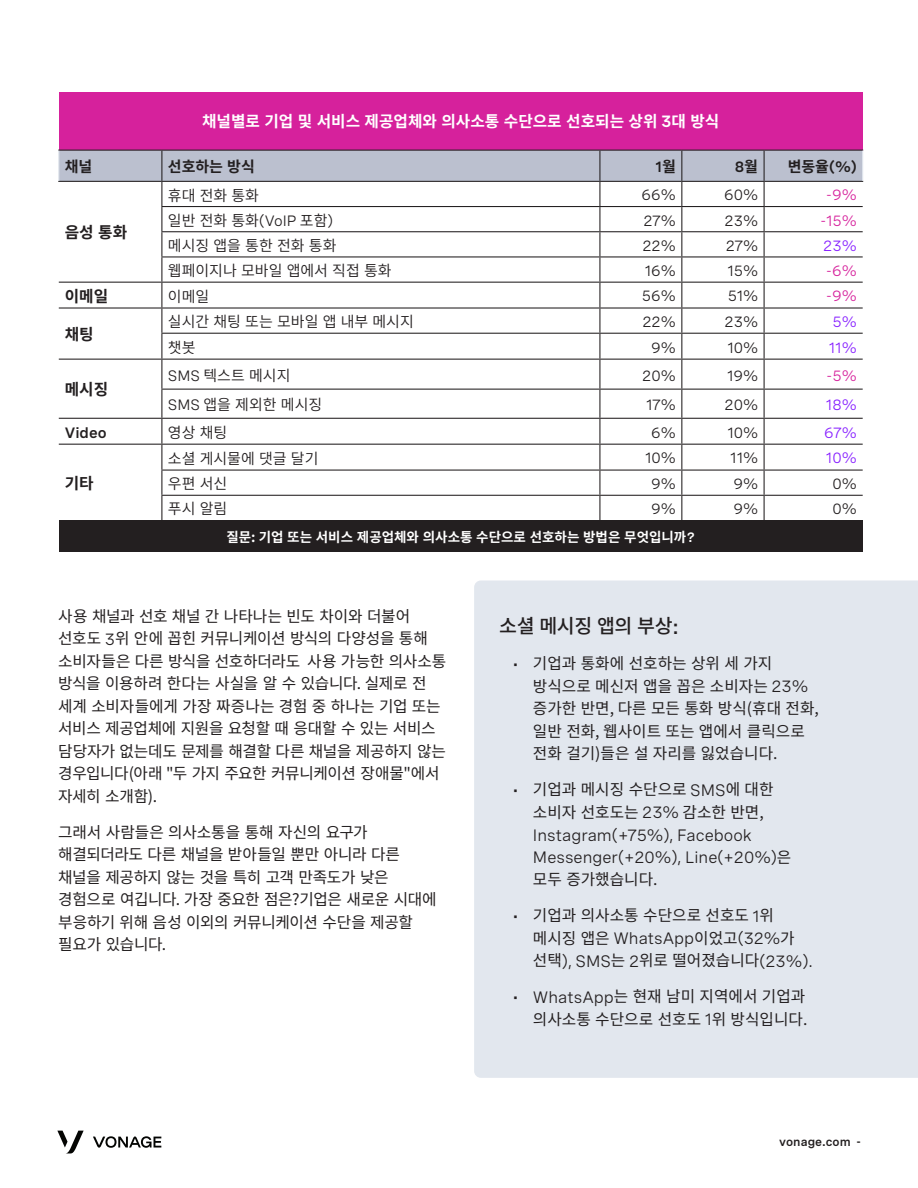
<style>
.page{position:relative;width:918px;height:1188px;background:#fff}
.page>*{position:absolute;margin:0;border:0;box-sizing:border-box;transform-origin:0 0}
.t1{font:500 19.5px "Noto Sans CJ Kkr";letter-spacing:-.02em;color:#231f20}
.t2{font:16.5px/22.5px "Spezia";color:#231f20}
._01-Body_12pt{font:15.75px/22.5px "Noto Sans CJ Kkr";letter-spacing:-.005em;color:#231f20}
._01-Body_12pt-2{font:15.75px/22.5px "Noto Sans CJ Kkr";letter-spacing:-.025em;color:#231f20}
.t3{font:700 15.75px "Noto Sans CJ Kkr";color:#fff}
.t4{font:700 15.75px "Noto Sans CJ Kkr";color:#231f20}
.t5{font:600 15px "Noto Sans CJ Kkr";color:#231f20}
.t6{font:15px "Spezia";color:#231f20}
.t7{font:15px "Spezia";color:#871fff}
.t8{font:15px "Spezia";color:#d6219c}
.t9{font:700 15px "Noto Sans CJ Kkr";color:#231f20}
.t10{font:600 15px "Spezia";color:#231f20}
.t11{font:700 13.5px "Noto Sans CJ Kkr";color:#fff}
.t12{font:600 12px "Spezia";color:#231f20}
.s1{font-family:"Spezia";font-weight:600;font-size:16.5px}
.s2{font-family:"Noto Sans CJ Kkr";font-weight:700}
.s3{font-family:"Spezia";font-weight:600}
.s4{font-family:"Spezia";font-weight:400}
.s5{font-family:"Spezia";font-size:16.5px}
.s6{font-family:"Spezia";font-stretch:expanded;font-size:21px}
.s7{font-family:"Noto Sans CJ Kkr";font-size:15.75px}
</style>
<div class="page">
<svg style="left:57px;top:1131px;width:27px;height:22px"></svg>
<svg style="left:93px;top:1136px;width:68px;height:12px"></svg>
<div style="left:59px;top:92px;width:804px;height:58px;background:#d6219c"></div>
<div style="left:59px;top:520px;width:804px;height:32px;background:#231f20"></div>
<hr style="left:58px;top:181px;width:104px;height:1px;background:#231f20">
<svg style="left:59px;top:151px;width:804px;height:369px"></svg>
<hr style="left:58px;top:150px;width:104px;height:1px;background:#231f20">
<hr style="left:162px;top:150px;width:438px;height:1px;background:#231f20">
<hr style="left:600px;top:150px;width:82px;height:1px;background:#231f20">
<hr style="left:682px;top:150px;width:82px;height:1px;background:#231f20">
<hr style="left:764px;top:150px;width:99px;height:1px;background:#231f20">
<hr style="left:161px;top:495px;width:439px;height:1px;background:#231f20">
<hr style="left:600px;top:495px;width:82px;height:1px;background:#231f20">
<hr style="left:682px;top:495px;width:82px;height:1px;background:#231f20">
<hr style="left:764px;top:495px;width:99px;height:1px;background:#231f20">
<hr style="left:58px;top:151px;width:1px;height:30px;background:#e2e7ee">
<hr style="left:862px;top:151px;width:1px;height:30px;background:#e2e7ee">
<div style="left:474px;top:580px;width:444px;height:498px;background:#e2e7ee"></div>
<p class="t3" style="left:202px;top:112px;width:519px">채널별로 기업 및 서비스 제공업체와 의사소통 수단으로 선호되는 상위 <span class="s1">3</span>대 방식</p>
<p class="t9" style="left:65px;top:158px;width:29px">채널</p>
<p class="t9" style="left:168px;top:158px;width:89px">선호하는 방식</p>
<p class="t10" style="left:655px;top:156px;width:22px">1<span class="s2">월</span></p>
<p class="t10" style="left:735px;top:156px;width:25px">8<span class="s2">월</span></p>
<p class="t9" style="left:788px;top:158px;width:71px">변동율<span class="s3">(%)</span></p>
<p class="t4" style="left:65px;top:224px;width:64px">음성 통화</p>
<p class="t5" style="left:168px;top:187px;width:93px">휴대 전화 통화</p>
<p class="t6" style="left:642px;top:184px;width:36px">66%</p>
<p class="t6" style="left:724px;top:184px;width:35px">60%</p>
<p class="t8" style="left:826px;top:184px;width:32px">-9%</p>
<p class="t5" style="left:168px;top:212px;width:167px">일반 전화 통화<span class="s4">(VoIP</span> 포함<span class="s4">)</span></p>
<p class="t6" style="left:643px;top:209px;width:34px">27%</p>
<p class="t6" style="left:725px;top:209px;width:35px">23%</p>
<p class="t8" style="left:820px;top:209px;width:38px">-15%</p>
<p class="t5" style="left:168px;top:237px;width:170px">메시징 앱을 통한 전화 통화</p>
<p class="t6" style="left:642px;top:234px;width:35px">22%</p>
<p class="t6" style="left:726px;top:234px;width:34px">27%</p>
<p class="t7" style="left:823px;top:234px;width:35px">23%</p>
<p class="t5" style="left:168px;top:262px;width:225px">웹페이지나 모바일 앱에서 직접 통화</p>
<p class="t6" style="left:645px;top:260px;width:33px">16%</p>
<p class="t6" style="left:727px;top:260px;width:32px">15%</p>
<p class="t8" style="left:826px;top:260px;width:32px">-6%</p>
<p class="t4" style="left:65px;top:287px;width:45px">이메일</p>
<p class="t5" style="left:168px;top:288px;width:43px">이메일</p>
<p class="t6" style="left:642px;top:285px;width:35px">56%</p>
<p class="t6" style="left:728px;top:285px;width:32px">51%</p>
<p class="t8" style="left:826px;top:285px;width:32px">-9%</p>
<p class="t4" style="left:65px;top:325px;width:30px">채팅</p>
<p class="t5" style="left:168px;top:313px;width:248px">실시간 채팅 또는 모바일 앱 내부 메시지</p>
<p class="t6" style="left:642px;top:311px;width:35px">22%</p>
<p class="t6" style="left:725px;top:311px;width:35px">23%</p>
<p class="t7" style="left:832px;top:311px;width:26px">5%</p>
<p class="t5" style="left:168px;top:339px;width:29px">챗봇</p>
<p class="t6" style="left:651px;top:336px;width:26px">9%</p>
<p class="t6" style="left:727px;top:336px;width:32px">10%</p>
<p class="t7" style="left:829px;top:336px;width:29px">11%</p>
<p class="t4" style="left:65px;top:381px;width:45px">메시징</p>
<p class="t5" style="left:168px;top:367px;width:124px"><span class="s4">SMS</span> 텍스트 메시지</p>
<p class="t6" style="left:642px;top:364px;width:35px">20%</p>
<p class="t6" style="left:727px;top:364px;width:33px">19%</p>
<p class="t8" style="left:827px;top:364px;width:32px">-5%</p>
<p class="t5" style="left:168px;top:396px;width:156px"><span class="s4">SMS</span> 앱을 제외한 메시징</p>
<p class="t6" style="left:646px;top:394px;width:31px">17%</p>
<p class="t6" style="left:725px;top:394px;width:35px">20%</p>
<p class="t7" style="left:826px;top:394px;width:32px">18%</p>
<p class="t10" style="left:65px;top:421px;width:43px">Video</p>
<p class="t5" style="left:168px;top:424px;width:61px">영상 채팅</p>
<p class="t6" style="left:651px;top:421px;width:26px">6%</p>
<p class="t6" style="left:727px;top:421px;width:32px">10%</p>
<p class="t7" style="left:824px;top:421px;width:34px">67%</p>
<p class="t4" style="left:65px;top:474px;width:30px">기타</p>
<p class="t5" style="left:168px;top:450px;width:152px">소셜 게시물에 댓글 달기</p>
<p class="t6" style="left:645px;top:447px;width:32px">10%</p>
<p class="t6" style="left:730px;top:447px;width:29px">11%</p>
<p class="t7" style="left:826px;top:447px;width:32px">10%</p>
<p class="t5" style="left:168px;top:475px;width:61px">우편 서신</p>
<p class="t6" style="left:651px;top:473px;width:26px">9%</p>
<p class="t6" style="left:733px;top:473px;width:26px">9%</p>
<p class="t6" style="left:832px;top:473px;width:26px">0%</p>
<p class="t5" style="left:168px;top:501px;width:61px">푸시 알림</p>
<p class="t6" style="left:651px;top:498px;width:26px">9%</p>
<p class="t6" style="left:733px;top:498px;width:26px">9%</p>
<p class="t6" style="left:832px;top:498px;width:26px">0%</p>
<p class="t11" style="left:226px;top:530px;width:470px">질문: 기업 또는 서비스 제공업체와 의사소통 수단으로 선호하는 방법은 무엇입니까<span class="s3">?</span></p>
<p class="_01-Body_12pt" style="left:58px;top:605px;width:390px">사용 채널과 선호 채널 간 나타나는 빈도 차이와 더불어 선호도 <span class="s5">3</span>위 안에 꼽힌 커뮤니케이션 방식의 다양성을 통해 소비자들은 다른 방식을 선호하더라도 사용 가능한 의사소통 방식을 이용하려 한다는 사실을 알 수 있습니다. 실제로 전 세계 소비자들에게 가장 짜증나는 경험 중 하나는 기업 또는 서비스 제공업체에 지원을 요청할 때 응대할 수 있는 서비스 담당자가 없는데도 문제를 해결할 다른 채널을 제공하지 않는 경우입니다(아래 "두 가지 주요한 커뮤니케이션 장애물"에서 자세히 소개함).</p>
<p class="_01-Body_12pt-2" style="left:58px;top:821px;width:380px">그래서 사람들은 의사소통을 통해 자신의 요구가 해결되더라도 다른 채널을 받아들일 뿐만 아니라 다른 채널을 제공하지 않는 것을 특히 고객 만족도가 낮은 경험으로 여깁니다. 가장 중요한 점은?기업은 새로운 시대에 부응하기 위해 음성 이외의 커뮤니케이션 수단을 제공할 필요가 있습니다.</p>
<p class="t1" style="left:499px;top:615px;width:181px">소셜 메시징 앱의 부상<span class="s6">:</span></p>
<p class="_01-Body_12pt" style="left:533px;top:652px;width:287px;text-indent:-20px"><span class="s5">•</span> 기업과 통화에 선호하는 상위 세 가지 방식으로 메신저 앱을 꼽은 소비자는 <span class="s5">23% </span>증가한 반면, 다른 모든 통화 방식(휴대 전화, 일반 전화, 웹사이트 또는 앱에서 클릭으로 전화 걸기)들은 설 자리를 잃었습니다.</p>
<p class="_01-Body_12pt" style="left:533px;top:778px;width:242px;text-indent:-20px"><span class="s5">•</span> 기업과 메시징 수단으로 <span class="s5">SMS</span>에 대한 소비자 선호도는 <span class="s5">23%</span> 감소한 반면,</p>
<p class="t2" style="left:533px;top:822px;width:260px">Instagram(+75%), Facebook<br>Messenger(+20%), Line(+20%)<span class="s7">은</span></p>
<p class="_01-Body_12pt" style="left:533px;top:868px;width:126px">모두 증가했습니다.</p>
<p class="_01-Body_12pt" style="left:513px;top:904px;width:263px"><span class="s5">•</span> 기업과 의사소통 수단으로 선호도 <span class="s5">1</span>위</p>
<p class="t2" style="left:533px;top:926px;width:281px"><span class="s7">메시징 앱은</span> WhatsApp<span class="s7">이었고</span>(32%<span class="s7">가 선택</span>), SMS<span class="s7">는</span> 2<span class="s7">위로 떨어졌습니다</span>(23%).</p>
<p class="_01-Body_12pt" style="left:513px;top:985px;width:296px;text-align:right"><span class="s5">• WhatsApp</span>는 현재 남미 지역에서 기업과 의사소통 수단으로 선호도 <span class="s5">1</span>위 방식입니다.</p>
<p class="t12" style="left:779px;top:1132px;width:83px">vonage.com -</p>
</div>
